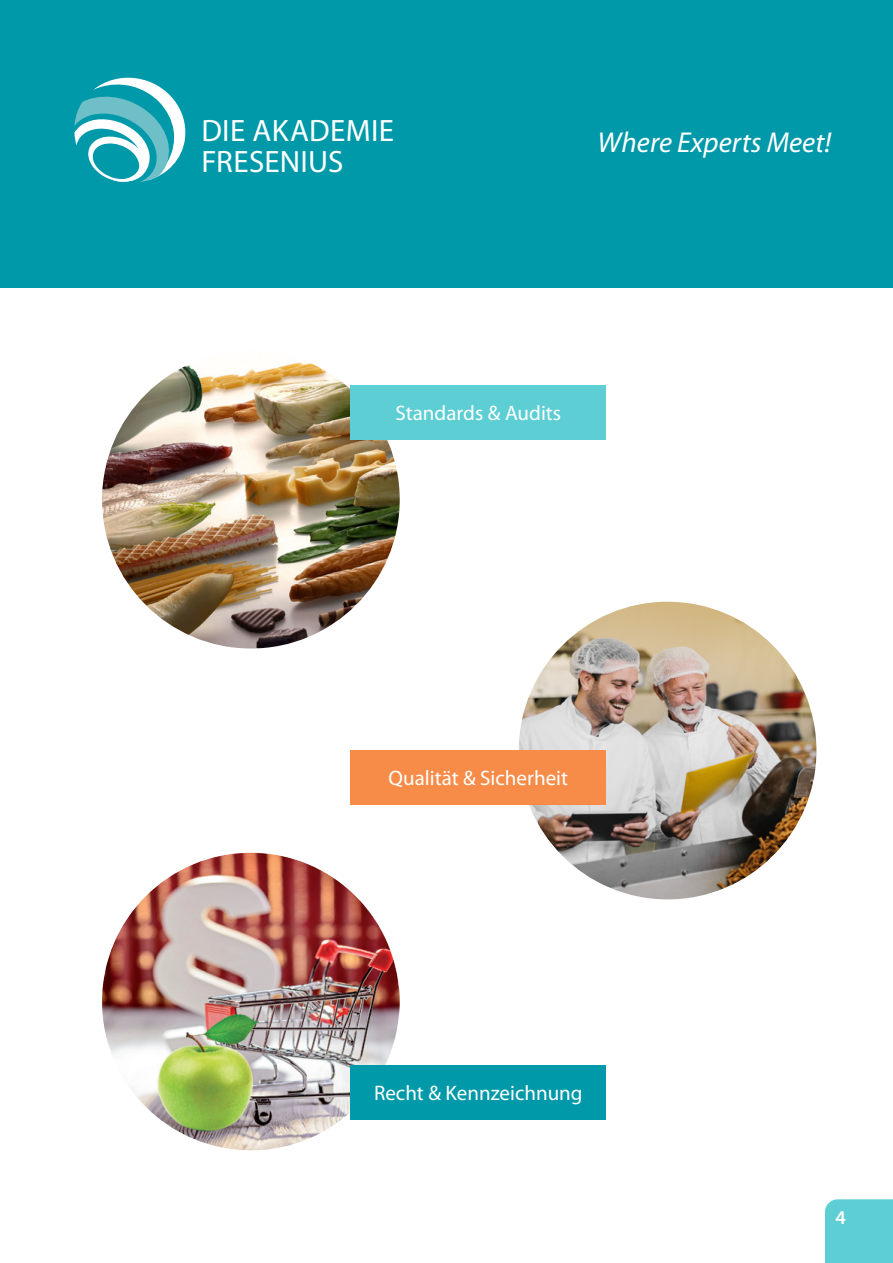
<style>
.page{position:relative;width:893px;height:1263px;background:#fff}
.page>*{position:absolute;margin:0;border:0;box-sizing:border-box;transform-origin:0 0}
.t1{font:31.05px/31px "Myriad Pro";letter-spacing:.01em;color:#fff}
.t2{font:italic 28.8px "Myriad Pro";color:#fff}
.t3{font:21px "Myriad Pro";color:#fff}
.t4{font:600 19.5px "Myriad Pro";color:#fff}
</style>
<div class="page">
<div style="left:825px;top:1199px;width:68px;height:64px;background:#5dced3"></div>
<div style="left:0;top:0;width:893px;height:287px;background:#0099a9"></div>
<img style="left:102px;top:351px;width:298px;height:297px;border-radius:149px">
<img style="left:102px;top:853px;width:298px;height:297px;border-radius:149px">
<div style="left:351px;top:385px;width:255px;height:55px;background:#5dced3"></div>
<img style="left:519px;top:602px;width:297px;height:297px;border-radius:149px">
<div style="left:351px;top:750px;width:255px;height:54px;background:#f68c48"></div>
<div style="left:351px;top:1065px;width:255px;height:54px;background:#0099a9"></div>
<svg style="left:74px;top:78px;width:112px;height:104px"></svg>
<p class="t1" style="left:201px;top:115px;width:194px">DIE AKADEMIE<br>FRESENIUS</p>
<p class="t2" style="left:597px;top:124px;width:235px">Where Experts Meet!</p>
<p class="t3" style="left:396px;top:400px;width:167px">Standards &amp; Audits</p>
<p class="t3" style="left:389px;top:765px;width:181px">Qualität &amp; Sicherheit</p>
<p class="t3" style="left:374px;top:1080px;width:210px">Recht &amp; Kennzeichnung</p>
<p class="t4" style="left:835px;top:1205px;width:12px">4</p>
</div>
